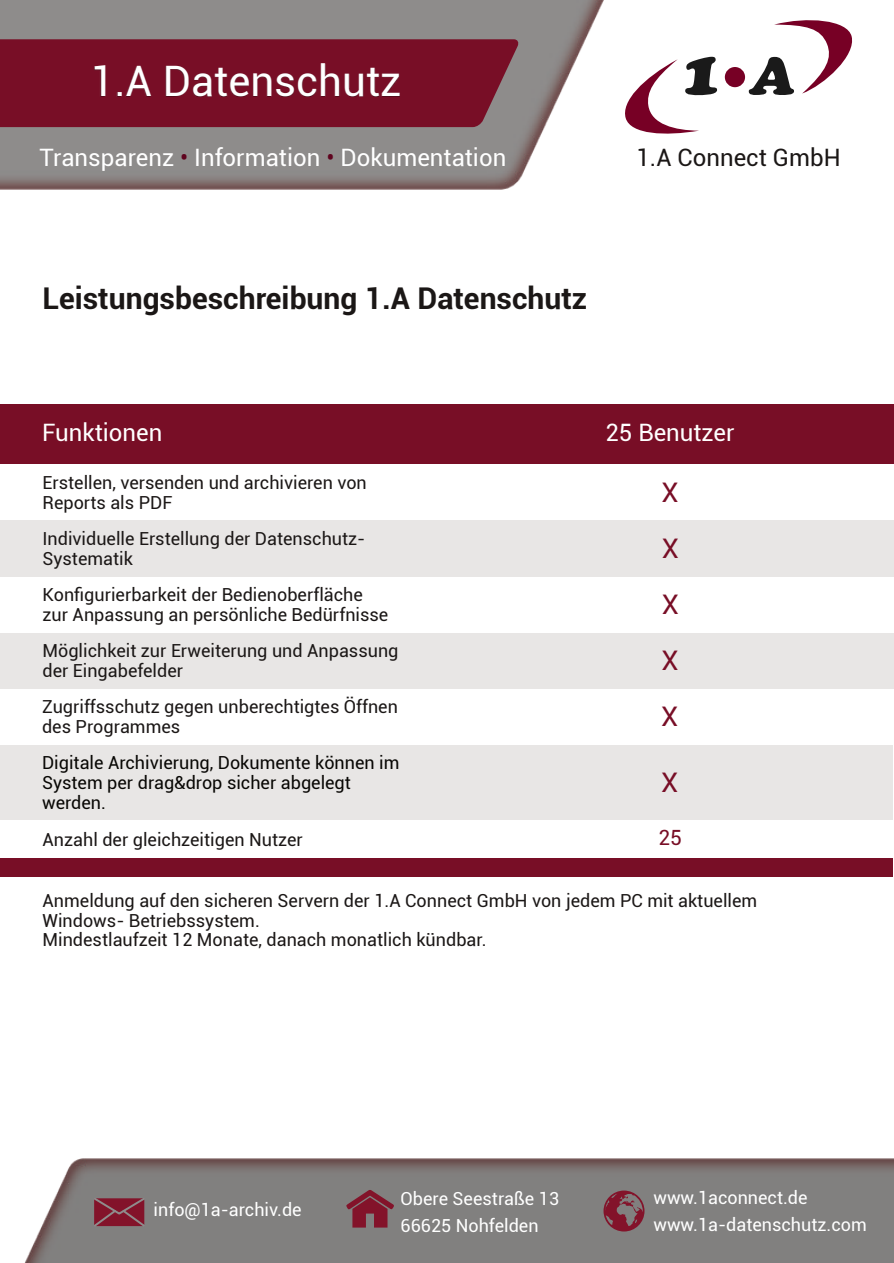
<style>
.page{position:relative;width:894px;height:1263px;background:#fff}
.page>*{position:absolute;margin:0;border:0;box-sizing:border-box;transform-origin:0 0}
.t1{font:italic 900 63.3px "Cooper";color:#1a1a1a;scale:1.08 1}
.t2{font:42px "Roboto";color:#fff}
.t3{font:700 30px "Roboto";color:#1b1716}
.t4{font:27px "Roboto";color:#780e26}
.t5{font:24px "Roboto";color:#fff}
.t6{font:24px "Roboto";color:#1b1716}
.t7{font:21px "Roboto";color:#780e26}
.t8{font:18px/19.8px "Roboto";color:#1b1716}
.t9{font:18px/27px "Roboto";color:#fff}
.t10{font:18px/19.8px "Roboto";color:#080704}
.s1{color:#5f031e}
.s2{font-size:52.65px}
</style>
<div class="page">
<img style="left:25px;top:1159px;width:868px;height:104px">
<svg style="left:346px;top:1190px;width:48px;height:37px;background:#82414e"></svg>
<svg style="left:603px;top:1190px;width:41px;height:41px;background:#814853"></svg>
<svg style="left:92px;top:1196px;width:54px;height:32px;background:#833646"></svg>
<div style="left:0;top:858px;width:893px;height:19px;background:#780e26"></div>
<div style="left:0;top:744px;width:892px;height:76px;background:#e8e6e5"></div>
<div style="left:0;top:632px;width:893px;height:56px;background:#e8e6e5"></div>
<div style="left:0;top:520px;width:893px;height:56px;background:#e8e6e5"></div>
<div style="left:0;top:404px;width:893px;height:60px;background:#780e26"></div>
<img style="left:0;top:0;width:603px;height:190px">
<div style="left:0;top:39px;width:519px;height:88px;background:#780e26"></div>
<img style="left:95px;top:64px;width:304px;height:33px">
<svg style="left:625px;top:20px;width:228px;height:114px"></svg>
<div style="left:724px;top:67px;width:20px;height:20px;background:#770025;border-radius:50%"></div>
<h2 class="t2" style="left:91px;top:65px;width:312px">1.A Datenschutz</h2>
<h3 class="t5" style="left:39px;top:148px;width:468px">Transparenz <span class="s1">•</span> Information <span class="s1">•</span> Dokumentation</h3>
<h3 class="t3" style="left:42px;top:286px;width:546px">Leistungsbeschreibung 1.A Datenschutz</h3>
<h1 class="t1" style="left:679px;top:49px;width:108px">1 <span class="s2">A</span></h1>
<h3 class="t6" style="left:636px;top:148px;width:206px">1.A Connect GmbH</h3>
<h3 class="t5" style="left:42px;top:423px;width:122px">Funktionen</h3>
<h3 class="t5" style="left:605px;top:423px;width:131px">25 Benutzer</h3>
<p class="t8" style="left:43px;top:474px;width:325px">Erstellen, versenden und archivieren von<br>Reports als PDF</p>
<p class="t8" style="left:42px;top:531px;width:324px">Individuelle Erstellung der Datenschutz-<br>Systematik</p>
<h3 class="t4" style="left:661px;top:481px;width:19px">X</h3>
<h3 class="t4" style="left:661px;top:537px;width:19px">X</h3>
<p class="t8" style="left:43px;top:587px;width:347px">Konfigurierbarkeit der Bedienoberfläche zur Anpassung an persönliche Bedürfnisse</p>
<h3 class="t4" style="left:661px;top:594px;width:19px">X</h3>
<p class="t8" style="left:42px;top:643px;width:357px">Möglichkeit zur Erweiterung und Anpassung der Eingabefelder</p>
<h3 class="t4" style="left:661px;top:650px;width:19px">X</h3>
<p class="t8" style="left:42px;top:699px;width:357px">Zugriffsschutz gegen unberechtigtes Öffnen des Programmes</p>
<h3 class="t4" style="left:661px;top:706px;width:19px">X</h3>
<p class="t10" style="left:42px;top:755px;width:359px">Digitale Archivierung, Dokumente können im<br>System per drag&amp;drop sicher abgelegt werden.</p>
<h3 class="t4" style="left:661px;top:772px;width:19px">X</h3>
<p class="t8" style="left:43px;top:831px;width:262px">Anzahl der gleichzeitigen Nutzer</p>
<p class="t7" style="left:658px;top:829px;width:25px">25</p>
<p class="t8" style="left:43px;top:892px;width:716px">Anmeldung auf den sicheren Servern der 1.A Connect GmbH von jedem PC mit aktuellem<br>Windows- Betriebssystem.<br>Mindestlaufzeit 12 Monate, danach monatlich kündbar.</p>
<p class="t9" style="left:153px;top:1198px;width:149px">info@1a-archiv.de</p>
<p class="t9" style="left:653px;top:1186px;width:215px">www.1aconnect.de www.1a-datenschutz.com</p>
<p class="t9" style="left:400px;top:1187px;width:160px">Obere Seestraße 13<br>66625 Nohfelden</p>
</div>
